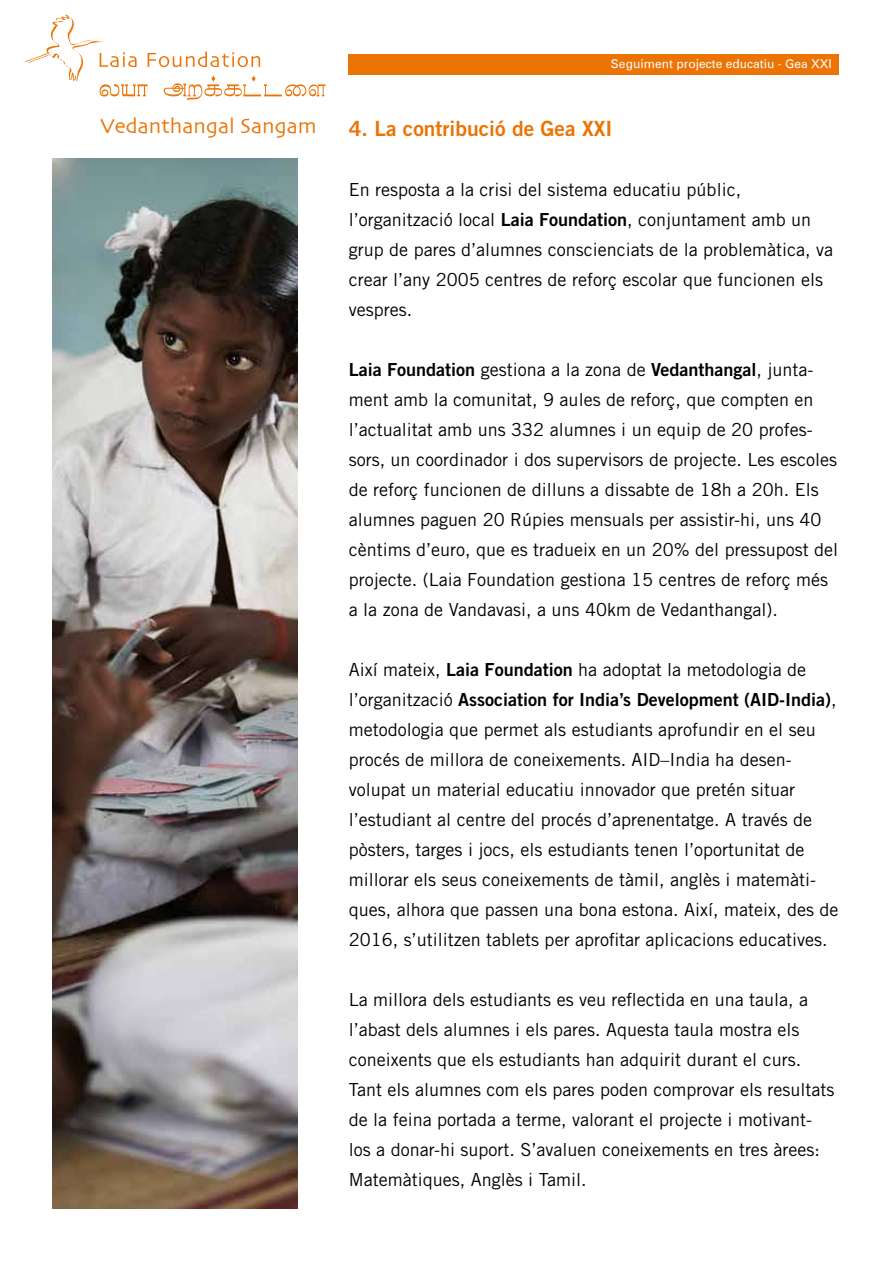
<style>
.page{position:relative;width:893px;height:1263px;background:#fff}
.page>*{position:absolute;margin:0;border:0;box-sizing:border-box;transform-origin:0 0}
.t1{font:21.6px "Skia";color:#ec7405}
.t2{font:21px "Trade Gothic Bold Two";color:#ec7405}
.t3{font:18px/30px "Trade Gothic";color:#000}
.t4{font:18px "Trade Gothic Bold Two";color:#000}
.t5{font:12px "Univers Roman";color:#fff}
.s1{font-family:"Trade Gothic Bold Two"}
.s2{font-family:"Trade Gothic"}
</style>
<div class="page">
<div style="left:349px;top:54px;width:490px;height:21px;background:#ec7405"></div>
<svg style="left:24px;top:14px;width:302px;height:87px"></svg>
<img style="left:53px;top:159px;width:244px;height:1050px">
<p class="t5" style="left:611px;top:56px;width:222px">Seguiment projecte educatiu - Gea XXI</p>
<p class="t1" style="left:101px;top:113px;width:218px">Vedanthangal Sangam</p>
<p class="t2" style="left:349px;top:116px;width:265px">4. La contribució de Gea XXI</p>
<p class="t3" style="left:349px;top:174px;width:486px">En resposta a la crisi del sistema educatiu públic, l’organització local <span class="s1">Laia Foundation</span>, conjuntament amb un grup de pares d’alumnes conscienciats de la problemàtica, va crear l’any 2005 centres de reforç escolar que funcionen els vespres.</p>
<p class="t4" style="left:349px;top:358px;width:466px">Laia Foundation <span class="s2">gestiona a la zona de</span> Vedanthangal<span class="s2">, junta-</span></p>
<p class="t3" style="left:349px;top:384px;width:491px">ment amb la comunitat, 9 aules de reforç, que compten en l’actualitat amb uns 332 alumnes i un equip de 20 profes&shy;sors, un coordinador i dos supervisors de projecte. Les escoles de reforç funcionen de dilluns a dissabte de 18h a 20h. Els alumnes paguen 20 Rúpies mensuals per assistir-hi, uns 40 cèntims d’euro, que es tradueix en un 20% del pressupost del projecte. (Laia Foundation gestiona 15 centres de reforç més a la zona de Vandavasi, a uns 40km de Vedanthangal).</p>
<p class="t3" style="left:349px;top:655px;width:459px">Així mateix, <span class="s1">Laia Foundation</span> ha adoptat la metodologia de</p>
<p class="t4" style="left:349px;top:689px;width:489px"><span class="s2">l’organització</span> Association for India’s Development (AID-India)<span class="s2">,</span></p>
<p class="t3" style="left:349px;top:715px;width:491px">metodologia que permet als estudiants aprofundir en el seu procés de millora de coneixements. AID–India ha desen&shy;volupat un material educatiu innovador que pretén situar l’estudiant al centre del procés d’aprenentatge. A través de pòsters, targes i jocs, els estudiants tenen l’oportunitat de millorar els seus coneixements de tàmil, anglès i matemàti&shy;ques, alhora que passen una bona estona. Així, mateix, des de 2016, s’utilitzen tablets per aprofitar aplicacions educatives.</p>
<p class="t3" style="left:349px;top:985px;width:487px">La millora dels estudiants es veu reflectida en una taula, a l’abast dels alumnes i els pares. Aquesta taula mostra els coneixents que els estudiants han adquirit durant el curs.<br>Tant els alumnes com els pares poden comprovar els resultats de la feina portada a terme, valorant el projecte i motivant&shy;los a donar-hi suport. S’avaluen coneixements en tres àrees:<br>Matemàtiques, Anglès i Tamil.</p>
</div>
